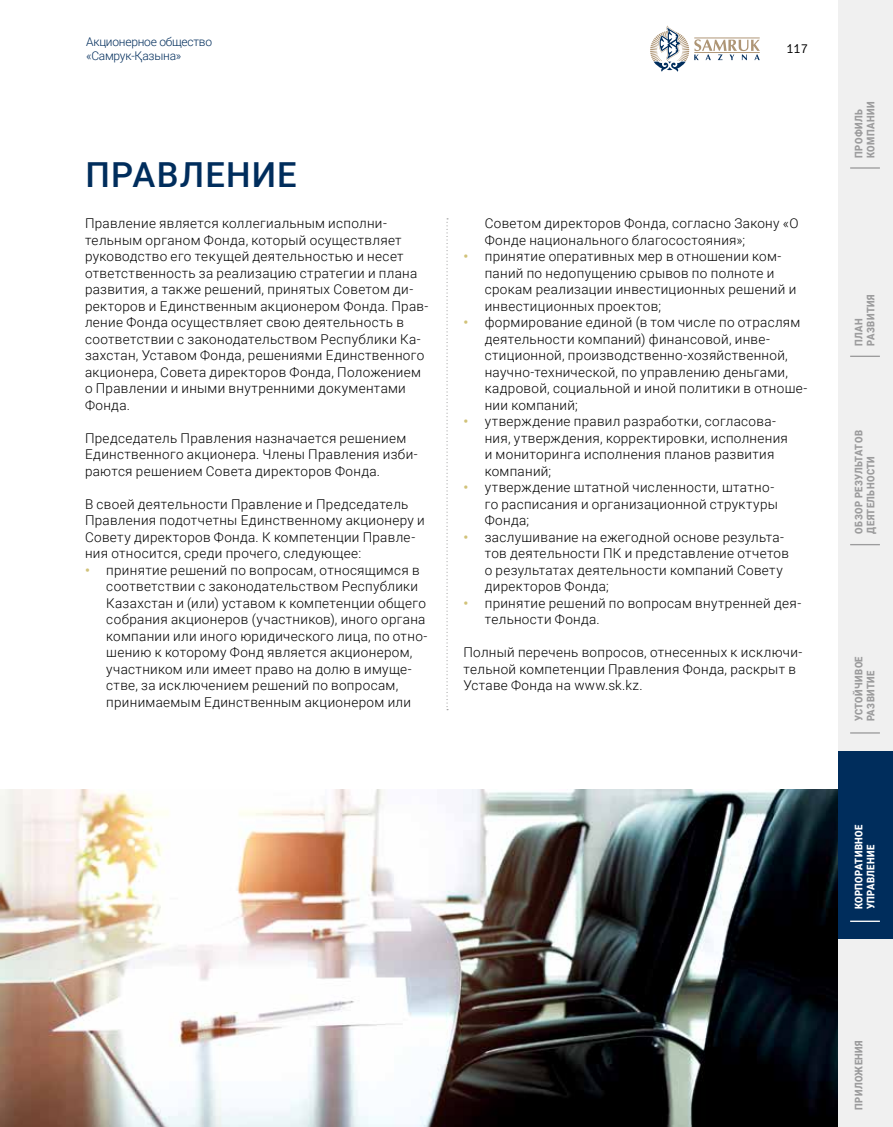
<style>
.page{position:relative;width:893px;height:1127px;background:#fff}
.page>*{position:absolute;margin:0;border:0;box-sizing:border-box;transform-origin:0 0}
.t1{font:500 34.5px "Roboto";letter-spacing:.03em;color:#002d5c}
.t2{font:300 13.5px/16.5px "Roboto";letter-spacing:.025em;color:#000}
.t3{font:300 13.5px "Cignika";color:#000}
.t4{font:300 12px/14.4px "Roboto";letter-spacing:-.02em;color:#002d5c}
.t5{font:900 10.5px/12px "Roboto";letter-spacing:.045em;color:#9c9c9d;scale:.9 1}
.t6{font:900 10.5px/12px "Roboto";letter-spacing:.045em;color:#fff;scale:.9 1}
.s1{font-weight:700;color:#d1c279}
</style>
<div class="page">
<svg style="left:650px;top:26px;width:110px;height:46px"></svg>
<svg style="left:446px;top:218px;width:2px;height:492px"></svg>
<img style="left:0;top:789px;width:838px;height:338px">
<div style="left:838px;top:939px;width:55px;height:188px;background:#f0f0f0"></div>
<div style="left:838px;top:376px;width:55px;height:187px;background:#f0f0f0"></div>
<div style="left:838px;top:188px;width:55px;height:188px;background:#f0f0f0"></div>
<div style="left:838px;top:0;width:55px;height:188px;background:#f0f0f0"></div>
<div style="left:838px;top:563px;width:55px;height:188px;background:#f0f0f0"></div>
<hr style="left:850px;top:544px;width:30px;height:1px;background:#9c9c9d">
<hr style="left:850px;top:356px;width:30px;height:1px;background:#9c9c9d">
<hr style="left:850px;top:732px;width:30px;height:1px;background:#9c9c9d">
<hr style="left:850px;top:167px;width:30px;height:2px;background:#9c9c9d">
<div style="left:838px;top:751px;width:55px;height:188px;background:#002d5c"></div>
<hr style="left:850px;top:920px;width:30px;height:2px;background:#fff">
<p class="t4" style="left:86px;top:34px;width:128px">Акционерное общество «Самрук-Қазына»</p>
<p class="t3" style="left:786px;top:41px;width:23px">117</p>
<h1 class="t1" style="left:86px;top:151px;width:212px">ПРАВЛЕНИЕ</h1>
<p class="t2" style="left:85px;top:215px;width:345px">Правление является коллегиальным исполни&shy;тельным органом Фонда, который осуществляет руководство его текущей деятельностью и несет ответственность за реализацию стратегии и плана развития, а также решений, принятых Советом ди&shy;ректоров и Единственным акционером Фонда. Прав&shy;ление Фонда осуществляет свою деятельность в соответствии с законодательством Республики Ка&shy;захстан, Уставом Фонда, решениями Единственного акционера, Совета директоров Фонда, Положением о Правлении и иными внутренними документами Фонда.</p>
<p class="t2" style="left:85px;top:429px;width:334px">Председатель Правления назначается решением<br>Единственного акционера. Члены Правления изби&shy;раются решением Совета директоров Фонда.</p>
<p class="t2" style="left:85px;top:495px;width:341px">В своей деятельности Правление и Председатель Правления подотчетны Единственному акционеру и Совету директоров Фонда. К компетенции Правле&shy;ния относится, среди прочего, следующее:</p>
<p class="t2" style="left:106px;top:561px;width:323px;text-indent:-21px"><span class="s1">•</span> принятие решений по вопросам, относящимся в соответствии с законодательством Республики Казахстан и (или) уставом к компетенции общего собрания акционеров (участников), иного органа компании или иного юридического лица, по отно&shy;шению к которому Фонд является акционером, участником или имеет право на долю в имуще&shy;стве, за исключением решений по вопросам, принимаемым Единственным акционером или</p>
<p class="t2" style="left:485px;top:215px;width:315px">Советом директоров Фонда, согласно Закону «О<br>Фонде национального благосостояния»;</p>
<p class="t2" style="left:485px;top:248px;width:313px;text-indent:-21px"><span class="s1">•</span> принятие оперативных мер в отношении ком&shy;паний по недопущению срывов по полноте и срокам реализации инвестиционных решений и инвестиционных проектов;</p>
<p class="t2" style="left:485px;top:314px;width:324px;text-indent:-21px"><span class="s1">•</span> формирование единой (в том числе по отраслям деятельности компаний) финансовой, инве&shy;стиционной, производственно-хозяйственной, научно-технической, по управлению деньгами, кадровой, социальной и иной политики в отноше&shy;нии компаний;</p>
<p class="t2" style="left:485px;top:413px;width:305px;text-indent:-21px"><span class="s1">•</span> утверждение правил разработки, согласова&shy;ния, утверждения, корректировки, исполнения и мониторинга исполнения планов развития компаний;</p>
<p class="t2" style="left:485px;top:479px;width:295px;text-indent:-21px"><span class="s1">•</span> утверждение штатной численности, штатно&shy;го расписания и организационной структуры<br>Фонда;</p>
<p class="t2" style="left:485px;top:528px;width:306px;text-indent:-21px"><span class="s1">•</span> заслушивание на ежегодной основе результа&shy;тов деятельности ПК и представление отчетов о результатах деятельности компаний Совету директоров Фонда;</p>
<p class="t2" style="left:485px;top:594px;width:318px;text-indent:-21px"><span class="s1">•</span> принятие решений по вопросам внутренней дея&shy;тельности Фонда.</p>
<p class="t2" style="left:463px;top:644px;width:340px">Полный перечень вопросов, отнесенных к исключи&shy;тельной компетенции Правления Фонда, раскрыт в<br>Уставе Фонда на www.sk.kz.</p>
<p class="t5" style="left:852px;top:158px;width:64px;rotate:-90deg">ПРОФИЛЬ<br>КОМПАНИИ</p>
<p class="t5" style="left:852px;top:346px;width:59px;rotate:-90deg">ПЛАН<br>РАЗВИТИЯ</p>
<p class="t5" style="left:852px;top:533px;width:116px;rotate:-90deg">ОБЗОР РЕЗУЛЬТАТОВ<br>ДЕЯТЕЛЬНОСТИ</p>
<p class="t5" style="left:852px;top:721px;width:74px;rotate:-90deg">УСТОЙЧИВОЕ<br>РАЗВИТИЕ</p>
<p class="t6" style="left:852px;top:909px;width:96px;rotate:-90deg">КОРПОРАТИВНОЕ<br>УПРАВЛЕНИЕ</p>
<p class="t5" style="left:852px;top:1110px;width:79px;rotate:-90deg">ПРИЛОЖЕНИЯ</p>
</div>
